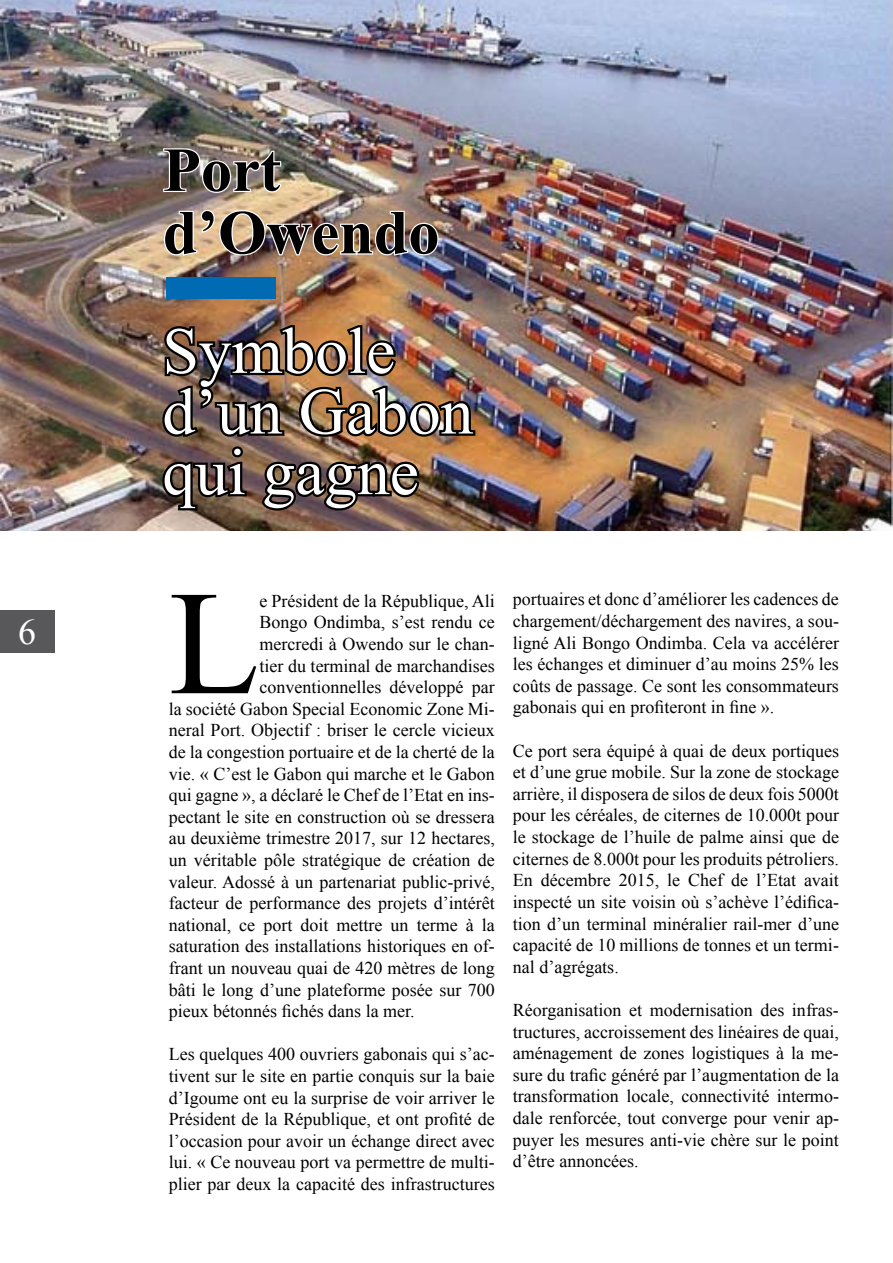
<style>
.page{position:relative;width:893px;height:1263px;background:#fff}
.page>*{position:absolute;margin:0;border:0;box-sizing:border-box;transform-origin:0 0}
.t1{font:148.5px "Times New Roman";color:#000}
.t2{font:65.55px/60.6px "Times New Roman";color:#fff}
.t3{font:700 62.4px/62.4px "Times New Roman";color:#000}
.t4{font:36px "Times New Roman";color:#fff}
.t5{font:18px/21.6px "Times New Roman";color:#000;text-align:justify}
</style>
<div class="page">
<div style="left:0;top:610px;width:54px;height:43px;background:#58585a"></div>
<img style="left:0;top:0;width:893px;height:530px">
<img style="left:162px;top:147px;width:121px;height:47px">
<img style="left:163px;top:208px;width:277px;height:49px">
<img style="left:160px;top:321px;width:318px;height:193px">
<div style="left:166px;top:278px;width:109px;height:21px;background:#006ab2"></div>
<h3 class="t4" style="left:18px;top:606px;width:19px">6</h3>
<h3 class="t3" style="left:163px;top:137px;width:278px">Port d’Owendo</h3>
<h2 class="t2" style="left:162px;top:318px;width:312px">Symbole d’un Gabon qui gagne</h2>
<h1 class="t1" style="left:169px;top:539px;width:92px">L</h1>
<p class="t5" style="left:259px;top:589px;width:237px">e Président de la République, Ali</p>
<p class="t5" style="left:259px;top:611px;width:237px">Bongo Ondimba, s’est rendu ce</p>
<p class="t5" style="left:259px;top:633px;width:237px">mercredi à Owendo sur le chan-</p>
<p class="t5" style="left:259px;top:654px;width:237px">tier du terminal de marchandises</p>
<p class="t5" style="left:259px;top:676px;width:237px">conventionnelles développé par</p>
<p class="t5" style="left:169px;top:697px;width:328px">la société Gabon Special Economic Zone Mi-</p>
<p class="t5" style="left:169px;top:719px;width:328px">neral Port. Objectif : briser le cercle vicieux</p>
<p class="t5" style="left:169px;top:741px;width:328px">de la congestion portuaire et de la cherté de la</p>
<p class="t5" style="left:169px;top:762px;width:328px">vie. « C’est le Gabon qui marche et le Gabon</p>
<p class="t5" style="left:169px;top:784px;width:328px">qui gagne », a déclaré le Chef de l’Etat en ins-</p>
<p class="t5" style="left:169px;top:805px;width:328px">pectant le site en construction où se dressera</p>
<p class="t5" style="left:169px;top:827px;width:328px">au deuxième trimestre 2017, sur 12 hectares,</p>
<p class="t5" style="left:169px;top:849px;width:328px">un véritable pôle stratégique de création de</p>
<p class="t5" style="left:169px;top:870px;width:328px">valeur. Adossé à un partenariat public-privé,</p>
<p class="t5" style="left:169px;top:892px;width:328px">facteur de performance des projets d’intérêt</p>
<p class="t5" style="left:169px;top:913px;width:328px">national, ce port doit mettre un terme à la</p>
<p class="t5" style="left:169px;top:935px;width:328px">saturation des installations historiques en of-</p>
<p class="t5" style="left:169px;top:957px;width:328px">frant un nouveau quai de 420 mètres de long</p>
<p class="t5" style="left:169px;top:978px;width:328px">bâti le long d’une plateforme posée sur 700</p>
<p class="t5" style="left:169px;top:1000px;width:247px">pieux bétonnés fichés dans la mer.</p>
<p class="t5" style="left:169px;top:1043px;width:328px">Les quelques 400 ouvriers gabonais qui s’ac&shy;tivent sur le site en partie conquis sur la baie d’Igoume ont eu la surprise de voir arriver le Président de la République, et ont profité de l’occasion pour avoir un échange direct avec lui. « Ce nouveau port va permettre de multi&shy;plier par deux la capacité des infrastructures</p>
<p class="t5" style="left:513px;top:588px;width:328px">portuaires et donc d’améliorer les cadences de chargement/déchargement des navires, a sou&shy;ligné Ali Bongo Ondimba. Cela va accélérer les échanges et diminuer d’au moins 25% les coûts de passage. Ce sont les consommateurs gabonais qui en profiteront in fine ».</p>
<p class="t5" style="left:513px;top:739px;width:328px">Ce port sera équipé à quai de deux portiques et d’une grue mobile. Sur la zone de stockage arrière, il disposera de silos de deux fois 5000t pour les céréales, de citernes de 10.000t pour le stockage de l’huile de palme ainsi que de citernes de 8.000t pour les produits pétroliers.<br>En décembre 2015, le Chef de l’Etat avait inspecté un site voisin où s’achève l’édifica&shy;tion d’un terminal minéralier rail-mer d’une capacité de 10 millions de tonnes et un termi&shy;nal d’agrégats.</p>
<p class="t5" style="left:513px;top:998px;width:328px">Réorganisation et modernisation des infras&shy;tructures, accroissement des linéaires de quai, aménagement de zones logistiques à la me&shy;sure du trafic généré par l’augmentation de la transformation locale, connectivité intermo&shy;dale renforcée, tout converge pour venir ap&shy;puyer les mesures anti-vie chère sur le point d’être annoncées.</p>
</div>
